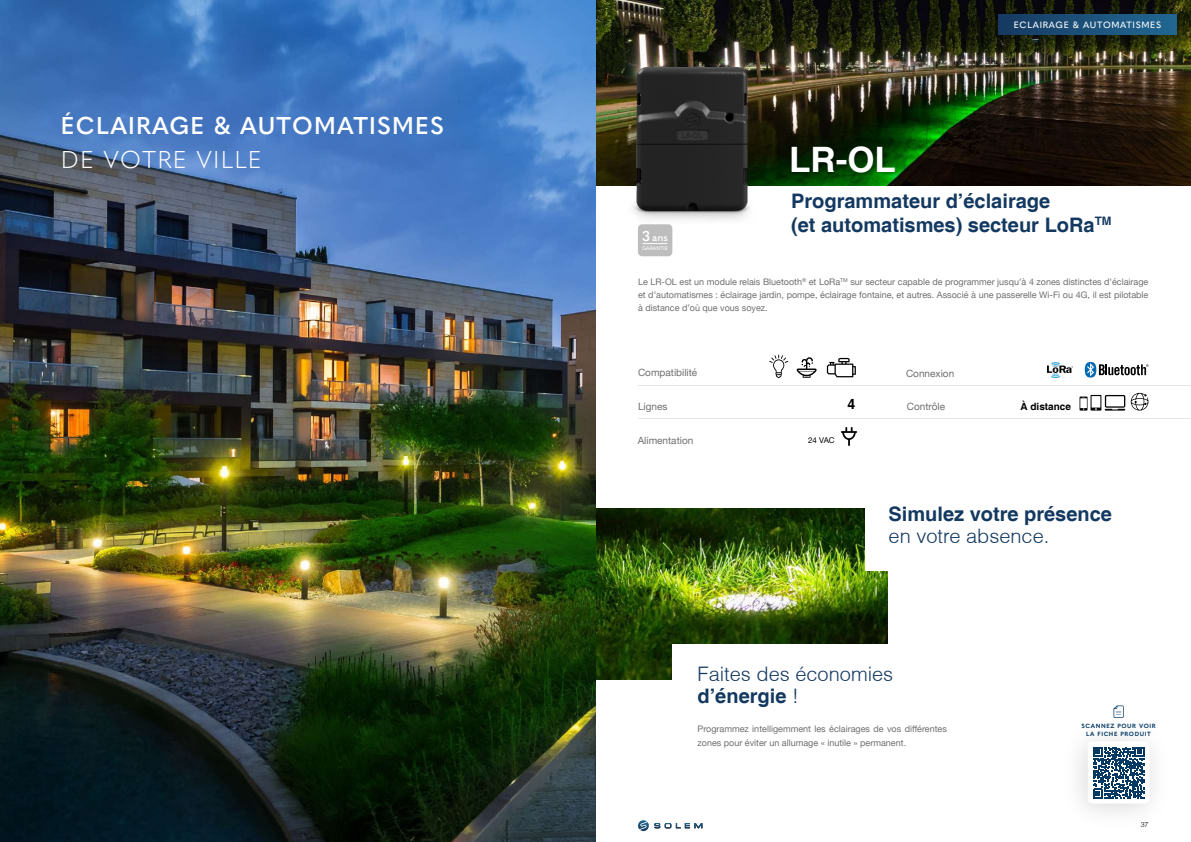
<style>
.page{position:relative;width:1191px;height:842px;background:#fff}
.page>*{position:absolute;margin:0;border:0;box-sizing:border-box;transform-origin:0 0}
.t1{font:700 35px "Helvetica";color:#fff}
.t2{font:600 24px "Quasimoda";letter-spacing:.05em;color:#fff}
.t3{font:300 24px "Quasimoda";letter-spacing:.05em;color:#fff}
.t4{font:700 20px/24px "Helvetica";color:#143961}
.t5{font:300 20px/22px "Helvetica";color:#143960}
.t6{font:700 20px "Helvetica";color:#143960}
.t7{font:700 14px "Helvetica";color:#000}
.t8{font:600 10.3px "Quasimoda";color:#fff}
.t9{font:10px "Helvetica Neue";color:#706f6f}
.t10{font:700 10px "Helvetica";color:#000}
.t11{font:9px/13px "Helvetica Neue";color:#706f6f;text-align:justify}
.t12{font:500 9px "Quasimoda";letter-spacing:.075em;color:#fff}
.t13{font:8px "Helvetica Neue";color:#000}
.t14{font:300 7px "Helvetica";color:#000}
.t15{font:700 6px/7.2px "Quasimoda";letter-spacing:.1em;color:#043964;text-align:center}
.t16{font:500 5.2px "Quasimoda";color:#fff}
.s1{font-size:14.1px}
.s2{font-weight:700}
</style>
<div class="page">
<svg style="left:638px;top:820px;width:64px;height:11px"></svg>
<img style="left:595px;top:508px;width:292px;height:172px">
<img style="left:595px;top:0;width:596px;height:185px">
<hr style="left:638px;top:418px;width:184px;height:1px;background:#e6e6e7">
<hr style="left:638px;top:385px;width:184px;height:1px;background:#e6e6e7">
<hr style="left:822px;top:418px;width:369px;height:1px;background:#e6e6e7">
<hr style="left:822px;top:385px;width:369px;height:1px;background:#e6e6e7">
<svg style="left:796px;top:357px;width:20px;height:21px"></svg>
<svg style="left:769px;top:355px;width:19px;height:23px"></svg>
<svg style="left:841px;top:427px;width:16px;height:19px"></svg>
<svg style="left:1084px;top:362px;width:64px;height:16px"></svg>
<img style="left:1047px;top:362px;width:25px;height:16px">
<img style="left:627px;top:68px;width:130px;height:153px">
<img style="left:0;top:0;width:595px;height:842px">
<div style="left:672px;top:644px;width:292px;height:63px;background:#fff"></div>
<div style="left:865px;top:485px;width:326px;height:86px;background:#fff"></div>
<div style="left:998px;top:14px;width:178px;height:21px;background:linear-gradient(to right,#173a61,#216892)"></div>
<svg style="left:827px;top:358px;width:29px;height:19px"></svg>
<svg style="left:1093px;top:747px;width:51px;height:51px"></svg>
<svg style="left:1113px;top:705px;width:10px;height:13px"></svg>
<svg style="left:1079px;top:393px;width:69px;height:18px"></svg>
<div style="left:638px;top:224px;width:34px;height:32px;background:#bebdbe;border-radius:4px"></div>
<svg style="left:642px;top:243px;width:25px;height:1px"></svg>
<div style="left:788px;top:143px;width:114px;height:37px;background:#000;opacity:.39"></div>
<h2 class="t2" style="left:61px;top:107px;width:384px">ÉCLAIRAGE &amp; AUTOMATISMES</h2>
<h2 class="t3" style="left:61px;top:141px;width:202px">DE VOTRE VILLE</h2>
<p class="t8" style="left:642px;top:229px;width:27px"><span class="s1">3</span> ans</p>
<p class="t16" style="left:642px;top:244px;width:27px">GARANTIE</p>
<h1 class="t1" style="left:789px;top:138px;width:108px">LR-OL</h1>
<p class="t12" style="left:1013px;top:18px;width:149px">ECLAIRAGE &amp; AUTOMATISMES</p>
<h3 class="t4" style="left:791px;top:190px;width:322px">Programmateur d’éclairage<br>(et automatismes) secteur LoRa<sup>TM</sup></h3>
<p class="t11" style="left:638px;top:276px;width:512px">Le LR-OL est un module relais Bluetooth<sup>®</sup> et LoRa<sup>TM</sup> sur secteur capable de programmer jusqu’à 4 zones distinctes d’éclairage et d’automatismes : éclairage jardin, pompe, éclairage fontaine, et autres. Associé à une passerelle Wi-Fi ou 4G, il est pilotable à distance d’où que vous soyez.</p>
<p class="t9" style="left:638px;top:366px;width:61px">Compatibilité</p>
<p class="t9" style="left:906px;top:366px;width:50px">Connexion</p>
<p class="t9" style="left:906px;top:399px;width:40px">Contrôle</p>
<p class="t9" style="left:638px;top:433px;width:57px">Alimentation</p>
<h3 class="t7" style="left:847px;top:395px;width:9px">4</h3>
<p class="t9" style="left:638px;top:399px;width:31px">Lignes</p>
<p class="t13" style="left:808px;top:434px;width:28px">24 VAC</p>
<p class="t10" style="left:1020px;top:401px;width:52px">À distance</p>
<h3 class="t6" style="left:888px;top:501px;width:225px">Simulez votre présence</h3>
<h3 class="t5" style="left:888px;top:524px;width:162px">en votre absence.</h3>
<h3 class="t5" style="left:697px;top:662px;width:197px">Faites des économies <span class="s2">d’énergie</span> !</h3>
<p class="t11" style="left:697px;top:723px;width:251px;line-height:14px">Programmez intelligemment les éclairages de vos différentes zones pour éviter un allumage « inutile » permanent.</p>
<p class="t15" style="left:1081px;top:722px;width:76px">SCANNEZ POUR VOIR<br>LA FICHE PRODUIT</p>
<p class="t14" style="left:1140px;top:820px;width:9px">37</p>
</div>
